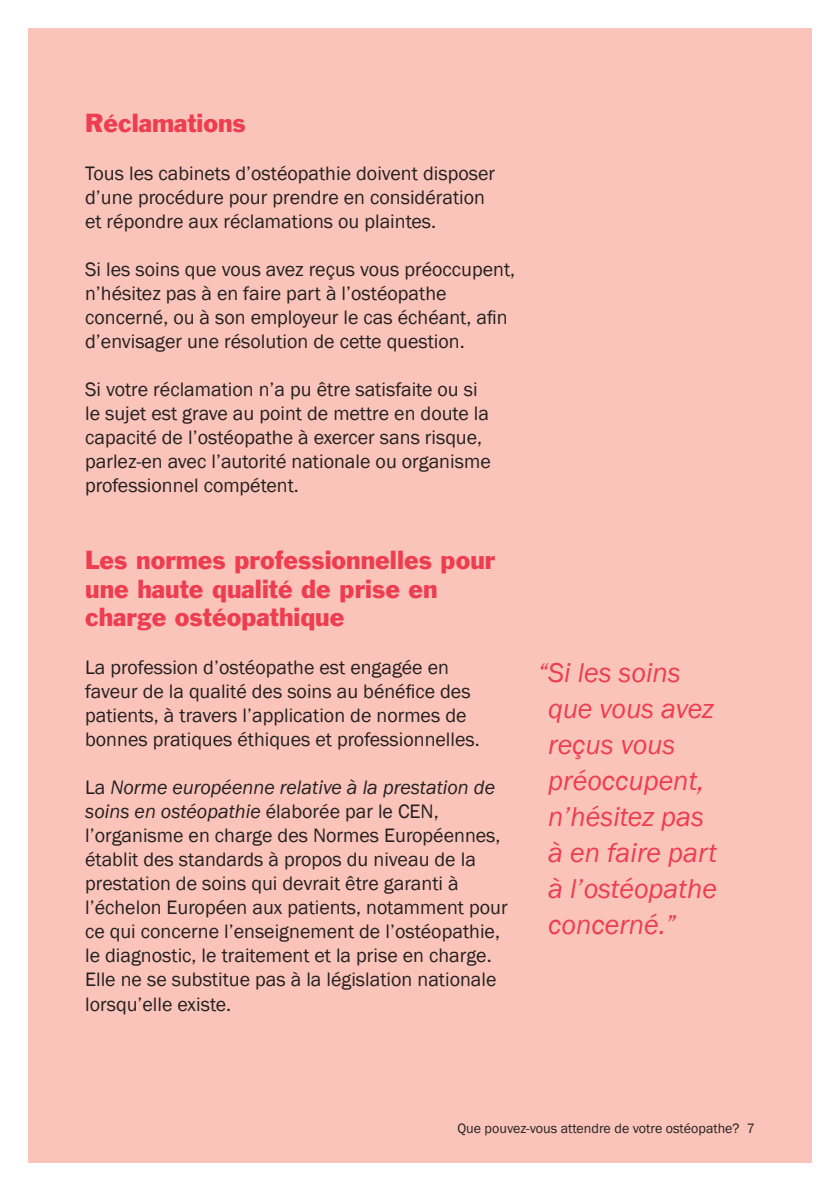
<style>
.page{position:relative;width:840px;height:1191px;background:#fff}
.page>*{position:absolute;margin:0;border:0;box-sizing:border-box;transform-origin:0 0}
.t1{font:italic 28px/36px "Franklin Gothic";color:#ee3d50}
.t2{font:24px/28.8px "Franklin Gothic BT";color:#ee3d50}
.t3{font:20px/24px "Franklin Gothic";color:#231f20}
.t4{font:14px "Franklin Gothic";color:#231f20}
.s1{font-style:italic}
</style>
<div class="page">
<div style="left:28px;top:28px;width:783px;height:1134px;background:#fac4ba"></div>
<p class="t2" style="left:85px;top:109px;width:162px">Réclamations</p>
<p class="t3" style="left:85px;top:161px;width:411px">Tous les cabinets d’ostéopathie doivent disposer d’une procédure pour prendre en considération et répondre aux réclamations ou plaintes.</p>
<p class="t3" style="left:85px;top:257px;width:431px">Si les soins que vous avez reçus vous préoccupent, n’hésitez pas à en faire part à l’ostéopathe concerné, ou à son employeur le cas échéant, afin d’envisager une résolution de cette question.</p>
<p class="t3" style="left:85px;top:377px;width:407px">Si votre réclamation n’a pu être satisfaite ou si le sujet est grave au point de mettre en doute la capacité de l’ostéopathe à exercer sans risque, parlez-en avec l’autorité nationale ou organisme professionnel compétent.</p>
<p class="t2" style="left:85px;top:545px;width:411px">Les normes professionnelles pour une haute qualité de prise en charge ostéopathique</p>
<p class="t3" style="left:85px;top:656px;width:396px">La profession d’ostéopathe est engagée en faveur de la qualité des soins au bénéfice des patients, à travers l’application de normes de bonnes pratiques éthiques et professionnelles.</p>
<p class="t3" style="left:85px;top:776px;width:423px">La <span class="s1">Norme européenne relative à la prestation de soins en ostéopathie</span> élaborée par le CEN, l’organisme en charge des Normes Européennes, établit des standards à propos du niveau de la prestation de soins qui devrait être garanti à l’échelon Européen aux patients, notamment pour ce qui concerne l’enseignement de l’ostéopathie, le diagnostic, le traitement et la prise en charge.<br>Elle ne se substitue pas à la législation nationale lorsqu’elle existe.</p>
<p class="t1" style="left:548px;top:655px;width:170px;text-indent:-10px">“Si les soins que vous avez reçus vous préoccupent, n’hésitez pas à en faire part à l’ostéopathe concerné.”</p>
<p class="t4" style="left:457px;top:1119px;width:299px">Que pouvez-vous attendre de votre ostéopathe? 7</p>
</div>
